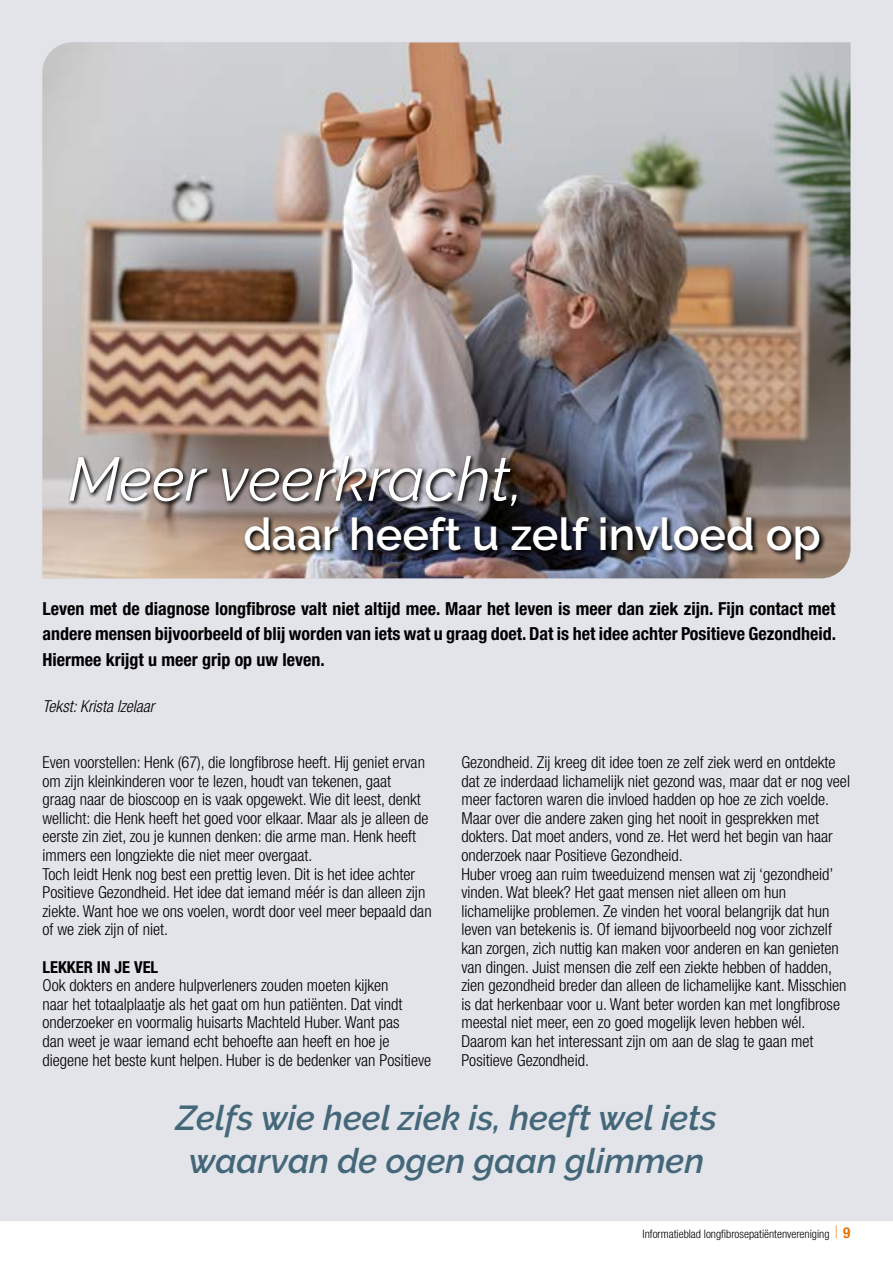
<style>
.page{position:relative;width:893px;height:1263px;background:#fff}
.page>*{position:absolute;margin:0;border:0;box-sizing:border-box;transform-origin:0 0}
.t1{font:italic 61.5px "Raleway";color:#fff}
.t2{font:600 44.7px "Raleway";color:#fff}
.t3{font:italic 600 34.5px/43.5px "Raleway";color:#44677a;text-align:center}
.t4{font:700 condensed 18px/25.5px "Helvetica Neue LT Std";color:#000;text-align:justify}
.t5{font:300 condensed 16.5px/18.6px "Helvetica Neue LT Std";color:#000}
.t6{font:italic 300 condensed 16.5px "Helvetica Neue LT Std";color:#000}
.t7{font:700 condensed 16.5px "Helvetica Neue LT Std";color:#000}
.t8{font:300 condensed 11.7px "Helvetica Neue LT Std";color:#000}
.s1{font-size:17.4px;color:#e87307}
.s2{font-weight:700;font-size:15px;color:#e87307}
</style>
<div class="page">
<div style="left:0;top:0;width:893px;height:1220px;background:#e3e4e9"></div>
<img style="left:43px;top:43px;width:807px;height:535px">
<img style="left:67px;top:455px;width:759px;height:111px">
<h1 class="t1" style="left:68px;top:443px;width:458px">Meer veerkracht,</h1>
<h2 class="t2" style="left:243px;top:509px;width:579px">daar heeft u zelf invloed op</h2>
<p class="t4" style="left:43px;top:595px;width:795px">Leven met de diagnose longfibrose valt niet altijd mee. Maar het leven is meer dan ziek zijn. Fijn contact met andere mensen bijvoorbeeld of blij worden van iets wat u graag doet. Dat is het idee achter Positieve Gezondheid.<br>Hiermee krijgt u meer grip op uw leven.</p>
<p class="t6" style="left:43px;top:697px;width:114px">Tekst: Krista Izelaar</p>
<p class="t5" style="left:43px;top:753px;width:391px">Even voorstellen: Henk (67), die longfibrose heeft. Hij geniet ervan om zijn kleinkinderen voor te lezen, houdt van tekenen, gaat<br>graag naar de bioscoop en is vaak opgewekt. Wie dit leest, denkt wellicht: die Henk heeft het goed voor elkaar. Maar als je alleen de eerste zin ziet, zou je kunnen denken: die arme man. Henk heeft immers een longziekte die niet meer overgaat.<br>Toch leidt Henk nog best een prettig leven. Dit is het idee achter Positieve Gezondheid. Het idee dat iemand méér is dan alleen zijn ziekte. Want hoe we ons voelen, wordt door veel meer bepaald dan of we ziek zijn of niet.</p>
<p class="t7" style="left:43px;top:957px;width:117px">LEKKER IN JE VEL</p>
<p class="t5" style="left:43px;top:976px;width:390px">Ook dokters en andere hulpverleners zouden moeten kijken<br>naar het totaalplaatje als het gaat om hun patiënten. Dat vindt onderzoeker en voormalig huisarts Machteld Huber. Want pas<br>dan weet je waar iemand echt behoefte aan heeft en hoe je diegene het beste kunt helpen. Huber is de bedenker van Positieve</p>
<p class="t5" style="left:461px;top:753px;width:390px">Gezondheid. Zij kreeg dit idee toen ze zelf ziek werd en ontdekte dat ze inderdaad lichamelijk niet gezond was, maar dat er nog veel meer factoren waren die invloed hadden op hoe ze zich voelde.<br>Maar over die andere zaken ging het nooit in gesprekken met dokters. Dat moet anders, vond ze. Het werd het begin van haar onderzoek naar Positieve Gezondheid.<br>Huber vroeg aan ruim tweeduizend mensen wat zij ‘gezondheid’ vinden. Wat bleek? Het gaat mensen niet alleen om hun lichamelijke problemen. Ze vinden het vooral belangrijk dat hun leven van betekenis is. Of iemand bijvoorbeeld nog voor zichzelf kan zorgen, zich nuttig kan maken voor anderen en kan genieten van dingen. Juist mensen die zelf een ziekte hebben of hadden, zien gezondheid breder dan alleen de lichamelijke kant. Misschien is dat herkenbaar voor u. Want beter worden kan met longfibrose meestal niet meer, een zo goed mogelijk leven hebben wél.<br>Daarom kan het interessant zijn om aan de slag te gaan met Positieve Gezondheid.</p>
<h3 class="t3" style="left:176px;top:1095px;width:542px">Zelfs wie heel ziek is, heeft wel iets waarvan de ogen gaan glimmen</h3>
<p class="t8" style="left:643px;top:1227px;width:209px">Informatieblad longfibrosepatiëntenvereniging <span class="s1">|</span> <span class="s2">9</span></p>
</div>
